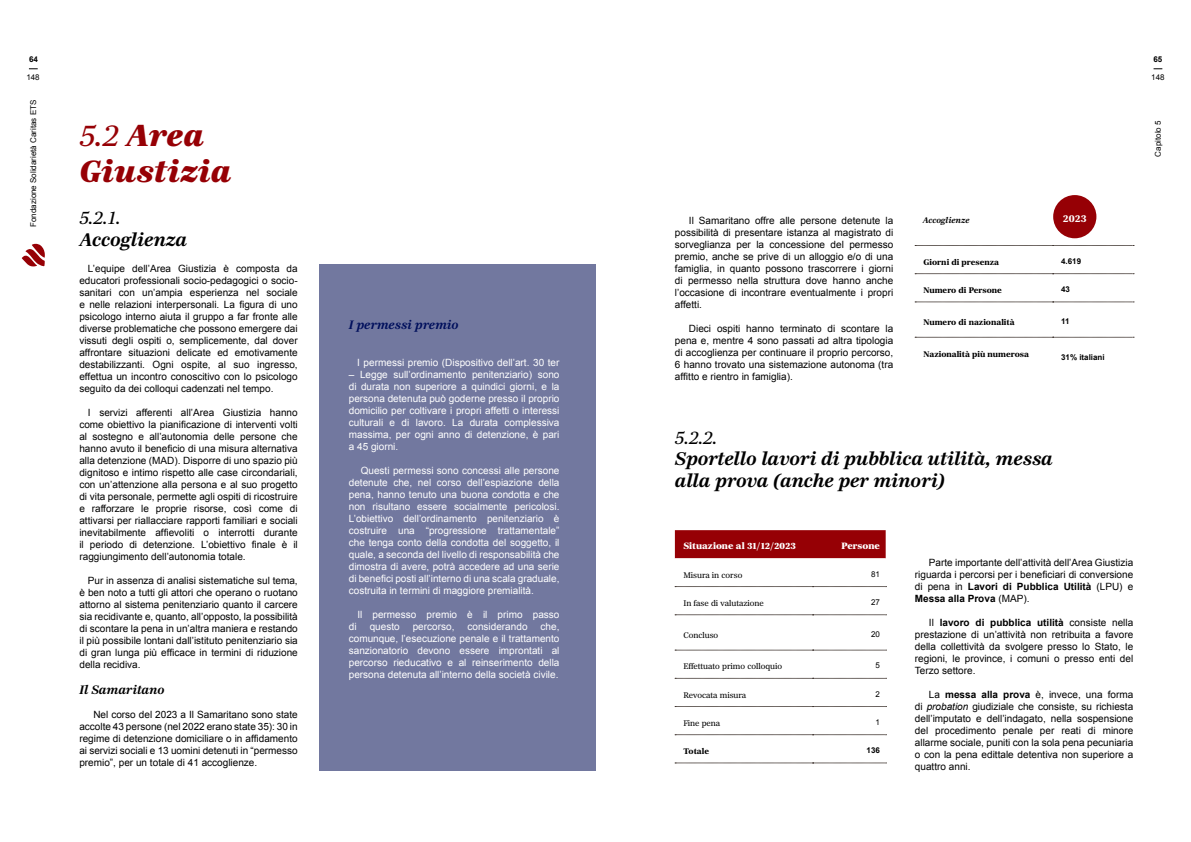
<style>
.page{position:relative;width:1191px;height:842px;background:#fff}
.page>*{position:absolute;margin:0;border:0;box-sizing:border-box;transform-origin:0 0}
.t1{font:italic 900 30px/36px "Richmond Text";color:#960005}
.t2{font:italic 600 18px/21.6px "Richmond Text";color:#000}
.t3{font:italic 18px "Richmond Text";color:#000}
.t4{font:italic 600 12px "Richmond Text";color:#000f5c}
.t5{font:italic 600 12px "Richmond Text";color:#000}
.t6{font:10px/12px "Arial";color:#000;text-align:justify}
.t7{font:10px/12px "Arial";color:#fff;text-align:justify}
.t8{font:700 9.9px "Richmond Text";color:#fff}
.t9{font:900 9px "Richmond Text";color:#fff}
.t10{font:8px "Richmond Text";color:#000}
.t11{font:700 8px "Richmond Text";color:#000}
.t12{font:8px "Arial";color:#000}
.t13{font:700 8px "Arial";color:#000}
.t14{font:italic 600 8px "Richmond Text";color:#000}
.s1{font-weight:400}
.s2{font-weight:700}
.s3{font-style:italic}
</style>
<div class="page">
<svg style="left:22px;top:243px;width:23px;height:24px"></svg>
<div style="left:319px;top:264px;width:276px;height:507px;background:#72789f"></div>
<div style="left:1053px;top:195px;width:43px;height:43px;background:#960005;border-radius:50%"></div>
<svg style="left:915px;top:245px;width:219px;height:93px"></svg>
<div style="left:675px;top:530px;width:210px;height:28px;background:#960005"></div>
<svg style="left:675px;top:558px;width:210px;height:205px"></svg>
<svg style="left:675px;top:586px;width:211px;height:1px"></svg>
<svg style="left:675px;top:615px;width:211px;height:1px"></svg>
<svg style="left:675px;top:650px;width:211px;height:1px"></svg>
<svg style="left:675px;top:678px;width:211px;height:1px"></svg>
<svg style="left:675px;top:706px;width:211px;height:1px"></svg>
<svg style="left:675px;top:734px;width:211px;height:1px"></svg>
<svg style="left:675px;top:763px;width:211px;height:1px"></svg>
<p class="t13" style="left:29px;top:54px;width:10px">64</p>
<p class="t12" style="left:26px;top:72px;width:15px">148</p>
<p class="t12" style="left:28px;top:227px;width:129px;rotate:-90deg">Fondazione Solidarietà Caritas ETS</p>
<h1 class="t1" style="left:79px;top:119px;width:153px"><span class="s1">5.2</span> Area<br>Giustizia</h1>
<h2 class="t3" style="left:79px;top:206px;width:43px">5.2.1.</h2>
<h2 class="t2" style="left:79px;top:229px;width:109px">Accoglienza</h2>
<p class="t6" style="left:79px;top:262px;width:220px;text-indent:9px">L’equipe dell’Area Giustizia è composta da educatori professionali socio-pedagogici o socio&shy;sanitari con un’ampia esperienza nel sociale e nelle relazioni interpersonali. La figura di uno psicologo interno aiuta il gruppo a far fronte alle diverse problematiche che possono emergere dai vissuti degli ospiti o, semplicemente, dal dover affrontare situazioni delicate ed emotivamente destabilizzanti. Ogni ospite, al suo ingresso, effettua un incontro conoscitivo con lo psicologo seguito da dei colloqui cadenzati nel tempo.</p>
<p class="t6" style="left:79px;top:406px;width:220px;text-indent:8px">I servizi afferenti all’Area Giustizia hanno come obiettivo la pianificazione di interventi volti al sostegno e all’autonomia delle persone che hanno avuto il beneficio di una misura alternativa alla detenzione (MAD). Disporre di uno spazio più dignitoso e intimo rispetto alle case circondariali, con un’attenzione alla persona e al suo progetto di vita personale, permette agli ospiti di ricostruire e rafforzare le proprie risorse, così come di attivarsi per riallacciare rapporti familiari e sociali inevitabilmente affievoliti o interrotti durante il periodo di detenzione. L’obiettivo finale è il raggiungimento dell’autonomia totale.</p>
<p class="t6" style="left:79px;top:574px;width:220px;text-indent:8px">Pur in assenza di analisi sistematiche sul tema, è ben noto a tutti gli attori che operano o ruotano attorno al sistema penitenziario quanto il carcere sia recidivante e, quanto, all’opposto, la possibilità di scontare la pena in un’altra maniera e restando il più possibile lontani dall’istituto penitenziario sia di gran lunga più efficace in termini di riduzione della recidiva.</p>
<p class="t5" style="left:79px;top:682px;width:87px">Il Samaritano</p>
<p class="t6" style="left:79px;top:709px;width:220px;text-indent:14px">Nel corso del 2023 a Il Samaritano sono state accolte 43 persone (nel 2022 erano state 35): 30 in regime di detenzione domiciliare o in affidamento ai servizi sociali e 13 uomini detenuti in “permesso premio”, per un totale di 41 accoglienze.</p>
<p class="t4" style="left:349px;top:317px;width:111px">I permessi premio</p>
<p class="t7" style="left:357px;top:356px;width:204px">I permessi premio (Dispositivo dell’art. 30 ter</p>
<p class="t7" style="left:349px;top:368px;width:212px">– Legge sull’ordinamento penitenziario) sono di durata non superiore a quindici giorni, e la persona detenuta può goderne presso il proprio domicilio per coltivare i propri affetti o interessi culturali e di lavoro. La durata complessiva massima, per ogni anno di detenzione, è pari a 45 giorni.</p>
<p class="t7" style="left:349px;top:464px;width:212px;text-indent:12px">Questi permessi sono concessi alle persone detenute che, nel corso dell’espiazione della pena, hanno tenuto una buona condotta e che non risultano essere socialmente pericolosi.<br>L’obiettivo dell’ordinamento penitenziario è costruire una “progressione trattamentale” che tenga conto della condotta del soggetto, il quale, a seconda del livello di responsabilità che dimostra di avere, potrà accedere ad una serie di benefici posti all’interno di una scala graduale, costruita in termini di maggiore premialità.</p>
<p class="t7" style="left:357px;top:608px;width:204px">Il permesso premio è il primo passo</p>
<p class="t7" style="left:349px;top:620px;width:9px">di</p>
<p class="t7" style="left:370px;top:620px;width:32px">questo</p>
<p class="t7" style="left:413px;top:620px;width:43px">percorso,</p>
<p class="t7" style="left:467px;top:620px;width:62px">considerando</p>
<p class="t7" style="left:349px;top:620px;width:212px;text-indent:192px">che, comunque, l’esecuzione penale e il trattamento sanzionatorio devono essere improntati al percorso rieducativo e al reinserimento della persona detenuta all’interno della società civile.</p>
<p class="t13" style="left:1153px;top:54px;width:10px">65</p>
<p class="t12" style="left:1151px;top:72px;width:15px">148</p>
<p class="t12" style="left:1152px;top:156px;width:38px;rotate:-90deg">Capitolo 5</p>
<p class="t6" style="left:675px;top:215px;width:220px;text-indent:14px">Il Samaritano offre alle persone detenute la possibilità di presentare istanza al magistrato di sorveglianza per la concessione del permesso premio, anche se prive di un alloggio e/o di una famiglia, in quanto possono trascorrere i giorni di permesso nella struttura dove hanno anche l’occasione di incontrare eventualmente i propri affetti.</p>
<p class="t6" style="left:675px;top:323px;width:220px;text-indent:14px">Dieci ospiti hanno terminato di scontare la pena e, mentre 4 sono passati ad altra tipologia di accoglienza per continuare il proprio percorso, 6 hanno trovato una sistemazione autonoma (tra affitto e rientro in famiglia).</p>
<p class="t8" style="left:1063px;top:212px;width:25px">2023</p>
<p class="t14" style="left:922px;top:215px;width:48px">Accoglienze</p>
<p class="t11" style="left:923px;top:257px;width:77px">Giorni di presenza</p>
<p class="t13" style="left:1061px;top:256px;width:22px">4.619</p>
<p class="t11" style="left:923px;top:285px;width:80px">Numero di Persone</p>
<p class="t13" style="left:1061px;top:284px;width:10px">43</p>
<p class="t11" style="left:923px;top:317px;width:93px">Numero di nazionalità</p>
<p class="t13" style="left:1061px;top:316px;width:10px">11</p>
<p class="t11" style="left:923px;top:349px;width:107px">Nazionalità più numerosa</p>
<p class="t13" style="left:1061px;top:352px;width:45px">31% italiani</p>
<h2 class="t3" style="left:675px;top:426px;width:44px">5.2.2.</h2>
<h2 class="t2" style="left:675px;top:449px;width:379px">Sportello lavori di pubblica utilità, messa alla prova (anche per minori)</h2>
<p class="t9" style="left:683px;top:540px;width:114px">Situazione al 31/12/2023</p>
<p class="t9" style="left:841px;top:540px;width:40px">Persone</p>
<p class="t10" style="left:683px;top:570px;width:60px">Misura in corso</p>
<p class="t12" style="left:871px;top:569px;width:10px">81</p>
<p class="t10" style="left:683px;top:598px;width:82px">In fase di valutazione</p>
<p class="t12" style="left:871px;top:597px;width:10px">27</p>
<p class="t10" style="left:683px;top:630px;width:36px">Concluso</p>
<p class="t12" style="left:871px;top:629px;width:10px">20</p>
<p class="t10" style="left:683px;top:662px;width:100px">Effettuato primo colloquio</p>
<p class="t12" style="left:875px;top:660px;width:6px">5</p>
<p class="t10" style="left:683px;top:690px;width:64px">Revocata misura</p>
<p class="t12" style="left:875px;top:689px;width:6px">2</p>
<p class="t10" style="left:683px;top:718px;width:38px">Fine pena</p>
<p class="t12" style="left:875px;top:717px;width:6px">1</p>
<p class="t11" style="left:683px;top:746px;width:27px">Totale</p>
<p class="t13" style="left:866px;top:745px;width:15px">136</p>
<p class="t6" style="left:915px;top:556px;width:220px;text-indent:14px">Parte importante dell’attività dell’Area Giustizia riguarda i percorsi per i beneficiari di conversione di pena in <span class="s2">Lavori di Pubblica Utilità</span> (LPU) e <span class="s2">Messa alla Prova</span> (MAP).</p>
<p class="t6" style="left:915px;top:616px;width:220px;text-indent:14px">Il <span class="s2">lavoro di pubblica utilità</span> consiste nella prestazione di un’attività non retribuita a favore della collettività da svolgere presso lo Stato, le regioni, le province, i comuni o presso enti del Terzo settore.</p>
<p class="t6" style="left:915px;top:688px;width:220px;text-indent:14px">La <span class="s2">messa alla prova</span> è, invece, una forma di <span class="s3">probation</span> giudiziale che consiste, su richiesta dell’imputato e dell’indagato, nella sospensione del procedimento penale per reati di minore allarme sociale, puniti con la sola pena pecuniaria o con la pena edittale detentiva non superiore a quattro anni.</p>
</div>
